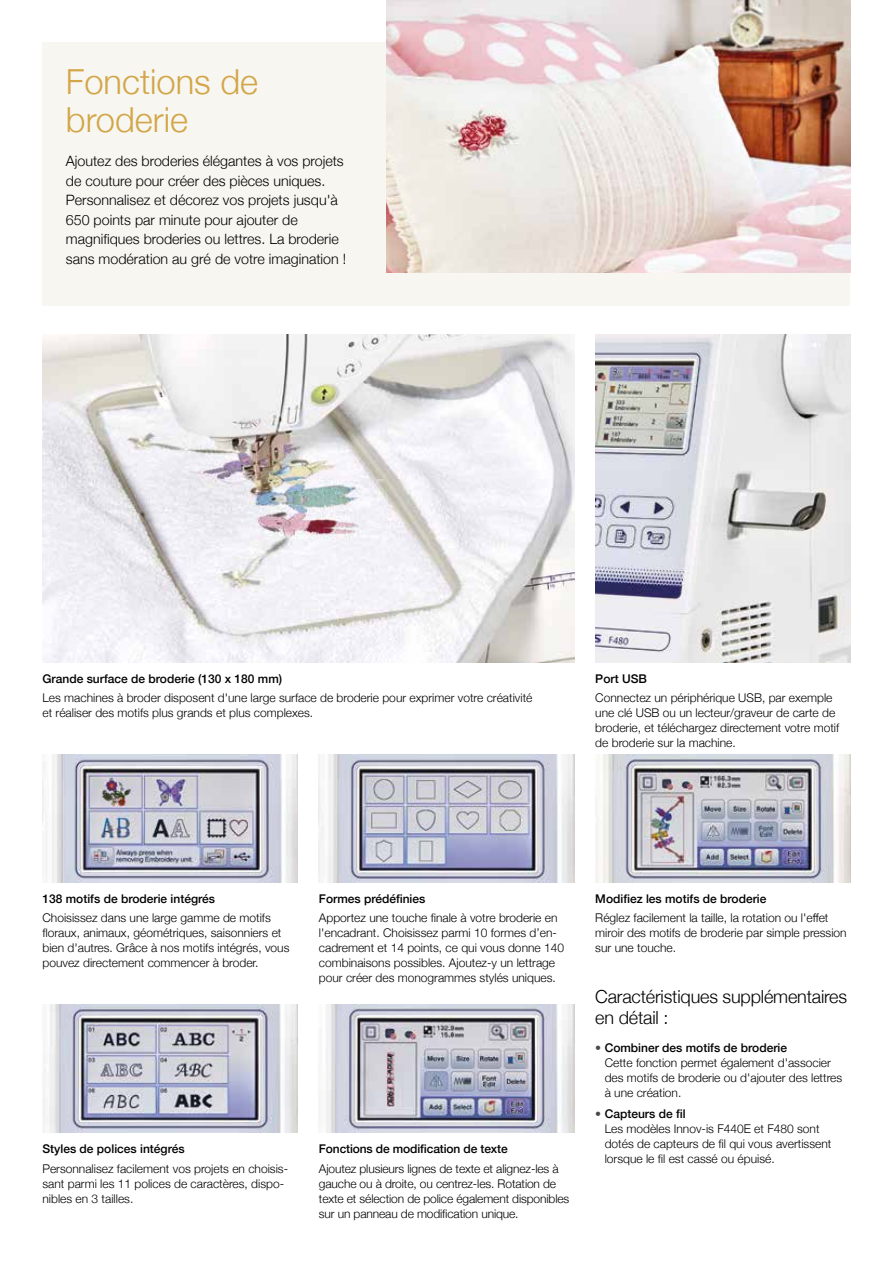
<style>
.page{position:relative;width:893px;height:1263px;background:#fff}
.page>*{position:absolute;margin:0;border:0;box-sizing:border-box;transform-origin:0 0}
.t1{font:300 34.5px/37.5px "Helvetica Neue";color:#d2a648}
.t2{font:300 18px/21px "Helvetica Neue";letter-spacing:-.01em;color:#000}
.t3{font:300 14.25px/19.5px "Helvetica Neue";color:#000}
.t4{font:300 12px/15px "Helvetica Neue";color:#000}
.t5{font:500 12px "Helvetica Neue";color:#000}
.s1{font-weight:500;color:#484847}
.s2{font-weight:500}
</style>
<div class="page">
<div style="left:43px;top:43px;width:807px;height:263px;background:#f8f6f1"></div>
<img style="left:387px;top:0;width:463px;height:273px">
<img style="left:43px;top:334px;width:531px;height:328px">
<img style="left:43px;top:1005px;width:255px;height:127px">
<img style="left:326px;top:1005px;width:248px;height:127px">
<img style="left:595px;top:334px;width:255px;height:328px">
<img style="left:43px;top:755px;width:255px;height:127px">
<img style="left:319px;top:755px;width:255px;height:127px">
<img style="left:595px;top:755px;width:255px;height:127px">
<h1 class="t1" style="left:66px;top:66px;width:194px">Fonctions de broderie</h1>
<p class="t3" style="left:66px;top:150px;width:282px">Ajoutez des broderies élégantes à vos projets de couture pour créer des pièces uniques.<br>Personnalisez et décorez vos projets jusqu'à 650 points par minute pour ajouter de magnifiques broderies ou lettres. La broderie sans modération au gré de votre imagination !</p>
<p class="t5" style="left:43px;top:669px;width:241px">Grande surface de broderie (130 x 180 mm)</p>
<p class="t4" style="left:43px;top:690px;width:491px">Les machines à broder disposent d'une large surface de broderie pour exprimer votre créativité et réaliser des motifs plus grands et plus complexes.</p>
<p class="t5" style="left:595px;top:672px;width:53px">Port USB</p>
<p class="t4" style="left:595px;top:690px;width:245px">Connectez un périphérique USB, par exemple une clé USB ou un lecteur/graveur de carte de broderie, et téléchargez directement votre motif de broderie sur la machine.</p>
<p class="t5" style="left:43px;top:889px;width:174px">138 motifs de broderie intégrés</p>
<p class="t4" style="left:43px;top:910px;width:248px">Choisissez dans une large gamme de motifs floraux, animaux, géométriques, saisonniers et bien d'autres. Grâce à nos motifs intégrés, vous pouvez directement commencer à broder.</p>
<p class="t5" style="left:43px;top:1139px;width:144px">Styles de polices intégrés</p>
<p class="t4" style="left:43px;top:1160px;width:247px">Personnalisez facilement vos projets en choisis&shy;sant parmi les 11 polices de caractères, dispo&shy;nibles en 3 tailles.</p>
<p class="t5" style="left:319px;top:889px;width:108px">Formes prédéfinies</p>
<p class="t4" style="left:319px;top:910px;width:247px">Apportez une touche finale à votre broderie en l'encadrant. Choisissez parmi 10 formes d’en&shy;cadrement et 14 points, ce qui vous donne 140 combinaisons possibles. Ajoutez-y un lettrage pour créer des monogrammes stylés uniques.</p>
<p class="t5" style="left:319px;top:1139px;width:190px">Fonctions de modification de texte</p>
<p class="t4" style="left:319px;top:1160px;width:252px">Ajoutez plusieurs lignes de texte et alignez-les à gauche ou à droite, ou centrez-les. Rotation de texte et sélection de police également disponibles sur un panneau de modification unique.</p>
<p class="t5" style="left:595px;top:889px;width:173px">Modifiez les motifs de broderie</p>
<p class="t4" style="left:595px;top:910px;width:253px">Réglez facilement la taille, la rotation ou l'effet miroir des motifs de broderie par simple pression sur une touche.</p>
<h2 class="t2" style="left:595px;top:984px;width:253px">Caractéristiques supplémentaires en détail :</h2>
<p class="t4" style="left:605px;top:1039px;width:239px;text-indent:-9px"><span class="s1">•</span> <span class="s2">Combiner des motifs de broderie<br></span>Cette fonction permet également d'associer des motifs de broderie ou d'ajouter des lettres à une création.</p>
<p class="t4" style="left:605px;top:1106px;width:228px;text-indent:-9px"><span class="s1">•</span> <span class="s2">Capteurs de fil<br></span>Les modèles Innov-is F440E et F480 sont dotés de capteurs de fil qui vous avertissent lorsque le fil est cassé ou épuisé.</p>
</div>
